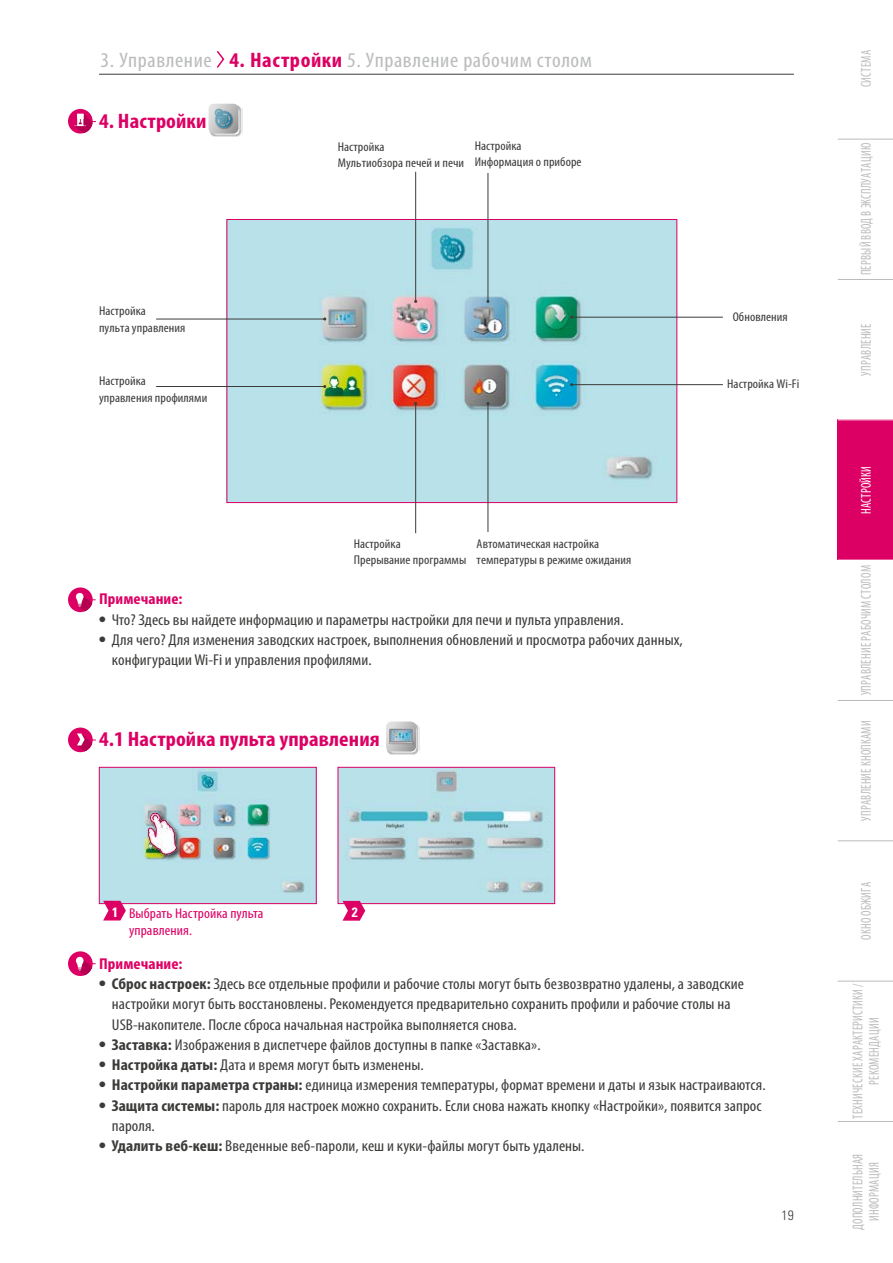
<style>
.page{position:relative;width:893px;height:1263px;background:#fff}
.page>*{position:absolute;margin:0;border:0;box-sizing:border-box;transform-origin:0 0}
.t1{font:condensed 21px "Myriad Pro";letter-spacing:.025em;color:#bbbcbd;scale:1.08 1}
.t2{font:700 condensed 21px "Myriad Pro";letter-spacing:.005em;color:#dd0064;scale:1.08 1}
.t3{font:condensed 15.75px/20.2px "Myriad Pro";letter-spacing:.005em;color:#3b3b3a;scale:1.08 1}
.t4{font:700 condensed 15.75px "Myriad Pro";letter-spacing:.005em;color:#dd0064;scale:1.08 1}
.t5{font:condensed 14.25px/16.5px "Myriad Pro";letter-spacing:.02em;color:#bbbcbd;text-align:center;scale:.85 1}
.t6{font:condensed 14.25px "Myriad Pro";letter-spacing:.005em;color:#dd0064;scale:1.08 1}
.t7{font:condensed 14.25px "Myriad Pro";letter-spacing:.02em;color:#fff;scale:.85 1}
.t8{font:300 condensed 13.5px "Univers LT Std";color:#3b3b3a}
.t9{font:700 condensed 13.5px "Univers LT Std";color:#fff}
.t10{font:condensed 12.75px/16.5px "Myriad Pro";letter-spacing:.005em;color:#3b3b3a;scale:1.08 1}
.s1{font-weight:700;color:#dd0064}
.s2{font-family:"Univers LT Std";font-weight:700}
.s3{font-family:"Univers LT Std";font-weight:700;font-size:13.5px;color:#fff}
.s4{font-weight:700}
</style>
<div class="page">
<svg style="left:216px;top:51px;width:9px;height:17px"></svg>
<hr style="left:99px;top:74px;width:695px;height:1px;background:#3b3b3a">
<img style="left:210px;top:105px;width:32px;height:32px">
<svg style="left:209px;top:104px;width:29px;height:29px"></svg>
<svg style="left:68px;top:109px;width:25px;height:25px"></svg>
<svg style="left:68px;top:114px;width:28px;height:19px"></svg>
<div style="left:68px;top:587px;width:25px;height:25px;background:#dd0064;border-radius:50%"></div>
<svg style="left:76px;top:593px;width:20px;height:18px"></svg>
<div style="left:68px;top:951px;width:25px;height:25px;background:#dd0064;border-radius:50%"></div>
<svg style="left:76px;top:957px;width:20px;height:18px"></svg>
<img style="left:229px;top:221px;width:446px;height:280px">
<div style="left:227px;top:219px;width:450px;height:284px;border:1px solid #dd0064"></div>
<hr style="left:156px;top:319px;width:169px;height:1px;background:#3b3b3a">
<hr style="left:572px;top:317px;width:151px;height:1px;background:#3b3b3a">
<hr style="left:156px;top:386px;width:169px;height:1px;background:#3b3b3a">
<hr style="left:572px;top:384px;width:151px;height:1px;background:#3b3b3a">
<hr style="left:488px;top:173px;width:1px;height:128px;background:#3b3b3a">
<hr style="left:488px;top:403px;width:1px;height:129px;background:#3b3b3a">
<hr style="left:415px;top:172px;width:1px;height:129px;background:#3b3b3a">
<hr style="left:415px;top:403px;width:1px;height:130px;background:#3b3b3a">
<img style="left:387px;top:724px;width:33px;height:31px">
<svg style="left:386px;top:722px;width:30px;height:29px"></svg>
<img style="left:340px;top:769px;width:213px;height:133px">
<div style="left:338px;top:767px;width:217px;height:137px;border:1px solid #dd0064"></div>
<img style="left:101px;top:769px;width:213px;height:133px">
<div style="left:99px;top:767px;width:217px;height:137px;border:1px solid #dd0064"></div>
<svg style="left:342px;top:901px;width:23px;height:20px"></svg>
<div style="left:68px;top:727px;width:25px;height:25px;background:#dd0064;border-radius:50%"></div>
<svg style="left:77px;top:733px;width:19px;height:18px"></svg>
<div style="left:147px;top:811px;width:37px;height:50px;background:#000;opacity:.75"></div>
<img style="left:140px;top:810px;width:46px;height:46px">
<svg style="left:103px;top:901px;width:23px;height:19px"></svg>
<div style="left:838px;top:420px;width:55px;height:140px;background:#dd0064"></div>
<hr style="left:838px;top:279px;width:55px;height:1px;background:#bbbcbd">
<hr style="left:838px;top:139px;width:55px;height:1px;background:#bbbcbd">
<hr style="left:838px;top:1121px;width:55px;height:1px;background:#bbbcbd">
<hr style="left:838px;top:981px;width:55px;height:1px;background:#bbbcbd">
<hr style="left:838px;top:840px;width:55px;height:1px;background:#bbbcbd">
<hr style="left:838px;top:700px;width:55px;height:1px;background:#bbbcbd">
<h1 class="t1" style="left:101px;top:47px;width:457px">3. Управление <span class="s1">4. Настройки</span> 5. Управление рабочим столом</h1>
<h1 class="t2" style="left:99px;top:110px;width:101px">4. Настройки</h1>
<p class="t10" style="left:99px;top:302px;width:81px">Настройка<br>пульта управления</p>
<p class="t10" style="left:338px;top:138px;width:119px">Настройка<br>Мультиобзора печей и печи</p>
<p class="t10" style="left:475px;top:137px;width:100px">Настройка<br>Информация о приборе</p>
<p class="t10" style="left:733px;top:309px;width:52px">Обновления</p>
<p class="t10" style="left:99px;top:372px;width:45px">Настройка</p>
<p class="t10" style="left:727px;top:375px;width:68px">Настройка Wi-Fi</p>
<p class="t10" style="left:99px;top:389px;width:102px">управления профилями</p>
<p class="t10" style="left:354px;top:535px;width:106px">Настройка<br>Прерывание программы</p>
<p class="t10" style="left:477px;top:535px;width:145px">Автоматическая настройка температуры в режиме ожидания</p>
<p class="t4" style="left:99px;top:590px;width:79px">Примечание:</p>
<p class="t3" style="left:99px;top:609px;width:487px"><span class="s2">•</span> Что? Здесь вы найдете информацию и параметры настройки для печи и пульта управления.</p>
<p class="t3" style="left:112px;top:629px;width:530px;text-indent:-13px"><span class="s2">•</span> Для чего? Для изменения заводских настроек, выполнения обновлений и просмотра рабочих данных, конфигурации Wi-Fi и управления профилями.</p>
<h1 class="t2" style="left:99px;top:728px;width:261px">4.1 Настройка пульта управления</h1>
<p class="t6" style="left:112px;top:904px;width:141px"><span class="s3">1</span> Выбрать Настройка пульта</p>
<p class="t9" style="left:352px;top:904px;width:7px">2</p>
<p class="t6" style="left:129px;top:922px;width:60px">управления.</p>
<p class="t4" style="left:99px;top:955px;width:79px">Примечание:</p>
<p class="t3" style="left:112px;top:974px;width:587px;text-indent:-13px"><span class="s2">•</span> <span class="s4">Сброс настроек:</span> Здесь все отдельные профили и рабочие столы могут быть безвозвратно удалены, а заводские настройки могут быть восстановлены. Рекомендуется предварительно сохранить профили и рабочие столы на<br>USB-накопителе. После сброса начальная настройка выполняется снова.</p>
<p class="t3" style="left:99px;top:1034px;width:410px"><span class="s2">•</span> <span class="s4">Заставка:</span> Изображения в диспетчере файлов доступны в папке «Заставка».</p>
<p class="t3" style="left:99px;top:1055px;width:302px"><span class="s2">•</span> <span class="s4">Настройка даты:</span> Дата и время могут быть изменены.</p>
<p class="t3" style="left:99px;top:1075px;width:619px"><span class="s2">•</span> <span class="s4">Настройки параметра страны:</span> единица измерения температуры, формат времени и даты и язык настраиваются.</p>
<p class="t3" style="left:112px;top:1095px;width:603px;text-indent:-13px"><span class="s2">•</span> <span class="s4">Защита системы:</span> пароль для настроек можно сохранить. Если снова нажать кнопку «Настройки», появится запрос пароля.</p>
<p class="t3" style="left:99px;top:1136px;width:451px"><span class="s2">•</span> <span class="s4">Удалить веб-кеш:</span> Введенные веб-пароли, кеш и куки-файлы могут быть удалены.</p>
<p class="t8" style="left:782px;top:1206px;width:14px">19</p>
<p class="t5" style="left:857px;top:87px;width:45px;rotate:-90deg">СИСТЕМА</p>
<p class="t5" style="left:857px;top:275px;width:157px;rotate:-90deg">ПЕРВЫЙ ВВОД В ЭКСПЛУАТАЦИЮ</p>
<p class="t5" style="left:857px;top:376px;width:63px;rotate:-90deg">УПРАВЛЕНИЕ</p>
<p class="t7" style="left:857px;top:514px;width:58px;rotate:-90deg">НАСТРОЙКИ</p>
<p class="t5" style="left:857px;top:695px;width:155px;rotate:-90deg">УПРАВЛЕНИЕ РАБОЧИМ СТОЛОМ</p>
<p class="t5" style="left:857px;top:821px;width:120px;rotate:-90deg">УПРАВЛЕНИЕ КНОПКАМИ</p>
<p class="t5" style="left:857px;top:940px;width:70px;rotate:-90deg">ОКНО ОБЖИГА</p>
<p class="t5" style="left:849px;top:1119px;width:160px;rotate:-90deg">ТЕХНИЧЕСКИЕ ХАРАКТЕРИСТИКИ /<br>РЕКОМЕНДАЦИИ</p>
<p class="t5" style="left:849px;top:1230px;width:91px;rotate:-90deg">ДОПОЛНИТЕЛЬНАЯ<br>ИНФОРМАЦИЯ</p>
</div>
